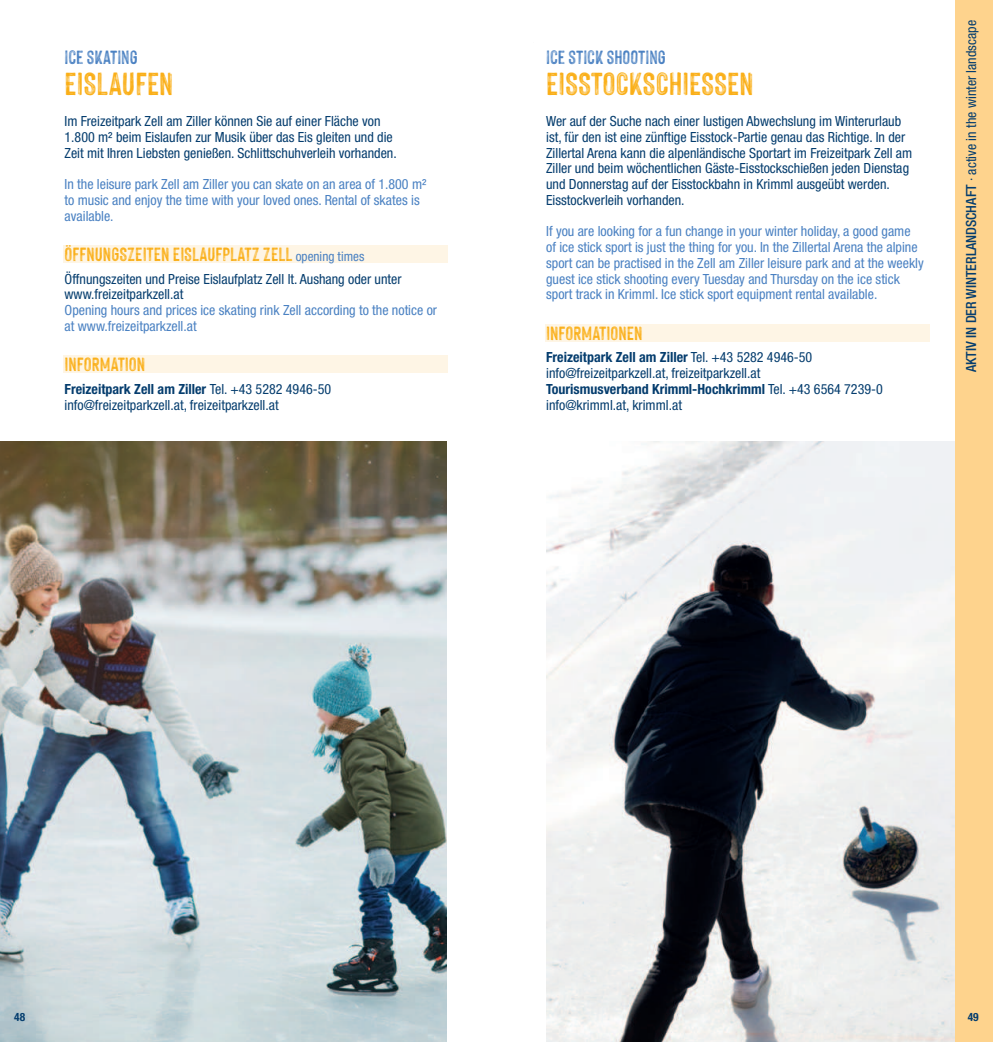
<style>
.page{position:relative;width:993px;height:1042px;background:#fff}
.page>*{position:absolute;margin:0;border:0;box-sizing:border-box;transform-origin:0 0}
.t1{font:35px "Hackney Vector";color:#faaf18}
.t2{font:21px "Hackney Vector";color:#faaf18}
.t3{font:21px "Hackney Vector";color:#4a81c2}
.t4{font:condensed 14px/15.8px "Helvetica Neue LT Pro";color:#053d6e}
.t5{font:condensed 14px/15.8px "Helvetica Neue LT Pro";color:#4a81c2}
.t6{font:700 condensed 11.38px "Helvetica Neue LT Pro";color:#053d6e}
.s1{font-family:"Helvetica Neue LT Pro";font-stretch:condensed;font-size:13.12px;color:#4a81c2}
.s2{font-weight:700}
.s3{font-weight:500}
</style>
<div class="page">
<img style="left:0;top:441px;width:446px;height:601px">
<div style="left:63px;top:245px;width:384px;height:18px;background:#fef5e5"></div>
<div style="left:63px;top:355px;width:384px;height:18px;background:#fef5e5"></div>
<img style="left:546px;top:441px;width:408px;height:601px">
<div style="left:545px;top:324px;width:384px;height:18px;background:#fef5e5"></div>
<div style="left:954px;top:0;width:38px;height:1042px;background:#fed38d"></div>
<h2 class="t3" style="left:64px;top:47px;width:75px">ICE SKATING</h2>
<h1 class="t1" style="left:64px;top:67px;width:110px">EISLAUFEN</h1>
<p class="t4" style="left:64px;top:113px;width:333px">Im Freizeitpark Zell am Ziller können Sie auf einer Fläche von<br>1.800 m² beim Eislaufen zur Musik über das Eis gleiten und die<br>Zeit mit Ihren Liebsten genießen. Schlittschuhverleih vorhanden.</p>
<p class="t5" style="left:64px;top:176px;width:363px">In the leisure park Zell am Ziller you can skate on an area of 1.800 m² to music and enjoy the time with your loved ones. Rental of skates is available.</p>
<h2 class="t2" style="left:64px;top:244px;width:301px">ÖFFNUNGSZEITEN EISLAUFPLATZ ZELL <span class="s1">opening times</span></h2>
<p class="t4" style="left:64px;top:271px;width:338px">Öffnungszeiten und Preise Eislaufplatz Zell lt. Aushang oder unter www.freizeitparkzell.at</p>
<p class="t5" style="left:64px;top:302px;width:374px">Opening hours and prices ice skating rink Zell according to the notice or at www.freizeitparkzell.at</p>
<h2 class="t2" style="left:64px;top:355px;width:82px">INFORMATION</h2>
<p class="t4" style="left:64px;top:381px;width:268px"><span class="s2">Freizeitpark Zell am Ziller</span> Tel. +43 5282 4946-50 info@freizeitparkzell.at, freizeitparkzell.at</p>
<h2 class="t3" style="left:546px;top:47px;width:121px">ICE STICK SHOOTING</h2>
<h1 class="t1" style="left:546px;top:67px;width:209px">EISSTOCKSCHIESSEN</h1>
<p class="t4" style="left:546px;top:113px;width:367px">Wer auf der Suche nach einer lustigen Abwechslung im Winterurlaub ist, für den ist eine zünftige Eisstock-Partie genau das Richtige. In der Zillertal Arena kann die alpenländische Sportart im Freizeitpark Zell am Ziller und beim wöchentlichen Gäste-Eisstockschießen jeden Dienstag und Donnerstag auf der Eisstockbahn in Krimml ausgeübt werden.<br>Eisstockverleih vorhanden.</p>
<p class="t5" style="left:546px;top:223px;width:379px">If you are looking for a fun change in your winter holiday, a good game of ice stick sport is just the thing for you. In the Zillertal Arena the alpine sport can be practised in the Zell am Ziller leisure park and at the weekly guest ice stick shooting every Tuesday and Thursday on the ice stick sport track in Krimml. Ice stick sport equipment rental available.</p>
<h2 class="t2" style="left:546px;top:323px;width:98px">INFORMATIONEN</h2>
<p class="t4" style="left:546px;top:349px;width:338px"><span class="s2">Freizeitpark Zell am Ziller</span> Tel. +43 5282 4946-50 info@freizeitparkzell.at, freizeitparkzell.at<br><span class="s2">Tourismusverband Krimml-Hochkrimml</span> Tel. +43 6564 7239-0 info@krimml.at, krimml.at</p>
<p class="t4" style="left:964px;top:372px;width:354px;rotate:-90deg"><span class="s3">AKTIV IN DER WINTERLANDSCHAFT</span> · active in the winter landscape</p>
<p class="t6" style="left:14px;top:1011px;width:12px">48</p>
<p class="t6" style="left:967px;top:1011px;width:12px">49</p>
</div>
